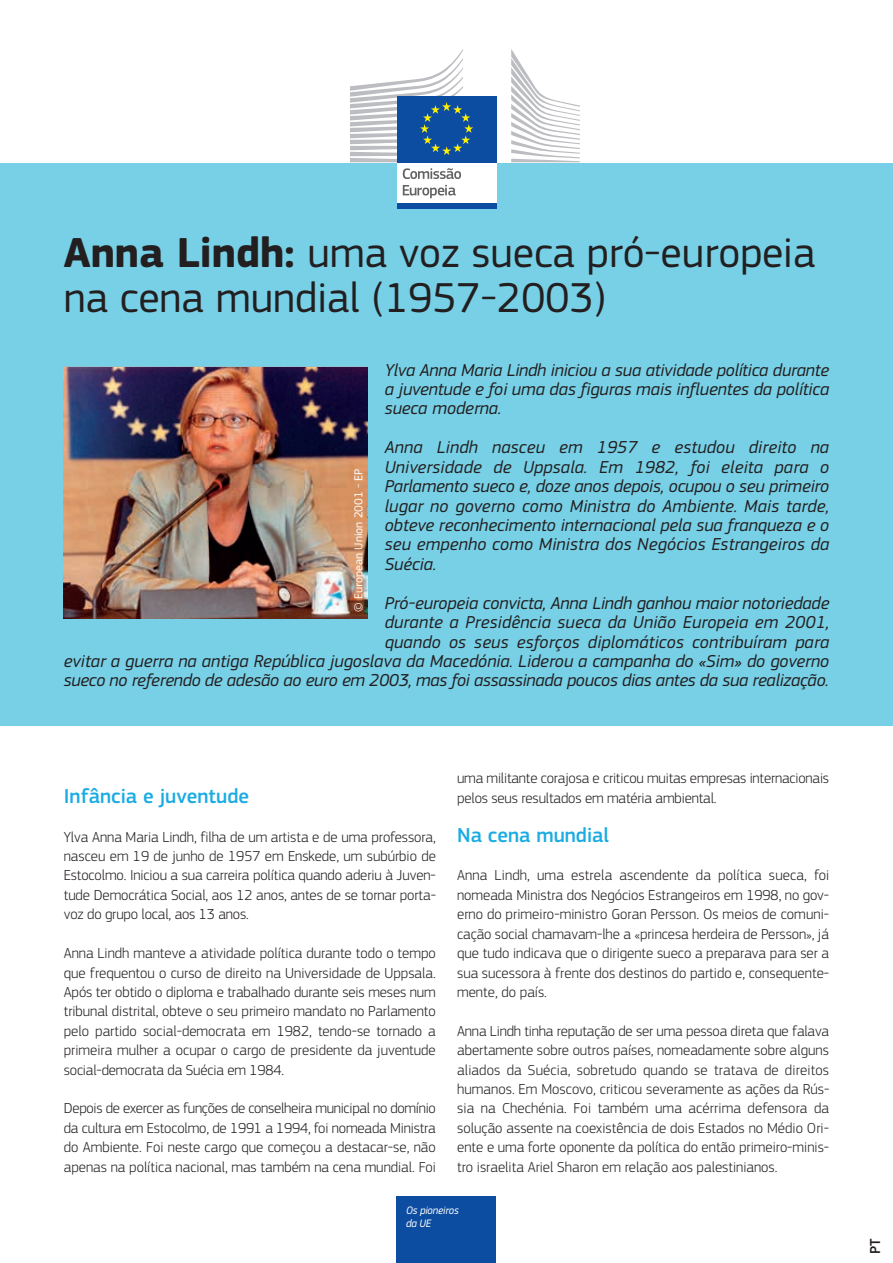
<style>
.page{position:relative;width:893px;height:1263px;background:#fff}
.page>*{position:absolute;margin:0;border:0;box-sizing:border-box;transform-origin:0 0}
.t1{font:43.5px/45px "EC Square Sans Pro";color:#231f20}
.t2{font:500 21px "EC Square Sans Pro";color:#1bace3}
.t3{font:italic 18px/19.4px "EC Square Sans Pro";letter-spacing:.005em;color:#231f20;text-align:justify}
.t4{font:300 15px/19.4px "EC Square Sans Pro";letter-spacing:-.005em;color:#231f20;text-align:justify}
.t5{font:500 15px "EC Square Sans Pro";color:#231f20}
.t6{font:12px "EC Square Sans Pro";color:#fff}
.t7{font:italic 11.25px/13.5px "EC Square Sans Pro";letter-spacing:-.015em;color:#fff;scale:.96 1}
.s1{font-weight:700}
</style>
<div class="page">
<div style="left:0;top:162px;width:893px;height:563px;background:#77d0e6"></div>
<img style="left:64px;top:367px;width:304px;height:251px">
<div style="left:397px;top:1197px;width:99px;height:66px;background:#0d4da1"></div>
<svg style="left:303px;top:49px;width:324px;height:160px"></svg>
<h1 class="t1" style="left:64px;top:230px;width:753px"><span class="s1">Anna Lindh:</span> uma voz sueca pró-europeia na cena mundial (1957-2003)</h1>
<p class="t3" style="left:385px;top:360px;width:446px">Ylva Anna Maria Lindh iniciou a sua atividade política durante a juventude e foi uma das figuras mais influentes da política sueca moderna.</p>
<p class="t3" style="left:385px;top:438px;width:446px">Anna Lindh nasceu em 1957 e estudou direito na Universidade de Uppsala. Em 1982, foi eleita para o Parlamento sueco e, doze anos depois, ocupou o seu primeiro lugar no governo como Ministra do Ambiente. Mais tarde, obteve reconhecimento internacional pela sua franqueza e o seu empenho como Ministra dos Negócios Estrangeiros da Suécia.</p>
<p class="t3" style="left:64px;top:593px;width:767px;text-align:right">Pró-europeia convicta, Anna Lindh ganhou maior notoriedade<br>durante a Presidência sueca da União Europeia em 2001,<br>quando os seus esforços diplomáticos contribuíram para<br>evitar a guerra na antiga República jugoslava da Macedónia. Liderou a campanha do «Sim» do governo sueco no referendo de adesão ao euro em 2003, mas foi assassinada poucos dias antes da sua realização.</p>
<p class="t6" style="left:352px;top:612px;width:145px;rotate:-90deg">© European Union 2001 - EP</p>
<h2 class="t2" style="left:64px;top:784px;width:187px">Infância e juventude</h2>
<p class="t4" style="left:64px;top:827px;width:374px">Ylva Anna Maria Lindh, filha de um artista e de uma professora, nasceu em 19 de junho de 1957 em Enskede, um subúrbio de Estocolmo. Iniciou a sua carreira política quando aderiu à Juven&shy;tude Democrática Social, aos 12 anos, antes de se tornar porta&shy;voz do grupo local, aos 13 anos.</p>
<p class="t4" style="left:64px;top:943px;width:374px">Anna Lindh manteve a atividade política durante todo o tempo que frequentou o curso de direito na Universidade de Uppsala.<br>Após ter obtido o diploma e trabalhado durante seis meses num tribunal distrital, obteve o seu primeiro mandato no Parlamento pelo partido social-democrata em 1982, tendo-se tornado a primeira mulher a ocupar o cargo de presidente da juventude social-democrata da Suécia em 1984.</p>
<p class="t4" style="left:64px;top:1099px;width:374px">Depois de exercer as funções de conselheira municipal no domínio da cultura em Estocolmo, de 1991 a 1994, foi nomeada Ministra do Ambiente. Foi neste cargo que começou a destacar-se, não apenas na política nacional, mas também na cena mundial. Foi</p>
<p class="t4" style="left:457px;top:769px;width:374px">uma militante corajosa e criticou muitas empresas internacionais pelos seus resultados em matéria ambiental.</p>
<h2 class="t2" style="left:457px;top:822px;width:153px">Na cena mundial</h2>
<p class="t4" style="left:457px;top:866px;width:374px">Anna Lindh, uma estrela ascendente da política sueca, foi nomeada Ministra dos Negócios Estrangeiros em 1998, no gov&shy;erno do primeiro-ministro Goran Persson. Os meios de comuni&shy;cação social chamavam-lhe a «princesa herdeira de Persson», já que tudo indicava que o dirigente sueco a preparava para ser a sua sucessora à frente dos destinos do partido e, consequente&shy;mente, do país.</p>
<p class="t4" style="left:457px;top:1021px;width:374px">Anna Lindh tinha reputação de ser uma pessoa direta que falava abertamente sobre outros países, nomeadamente sobre alguns aliados da Suécia, sobretudo quando se tratava de direitos humanos. Em Moscovo, criticou severamente as ações da Rús&shy;sia na Chechénia. Foi também uma acérrima defensora da solução assente na coexistência de dois Estados no Médio Ori&shy;ente e uma forte oponente da política do então primeiro-minis&shy;tro israelita Ariel Sharon em relação aos palestinianos.</p>
<p class="t7" style="left:406px;top:1203px;width:56px">Os pioneiros da UE</p>
<p class="t5" style="left:866px;top:1254px;width:17px;rotate:-90deg">PT</p>
</div>
